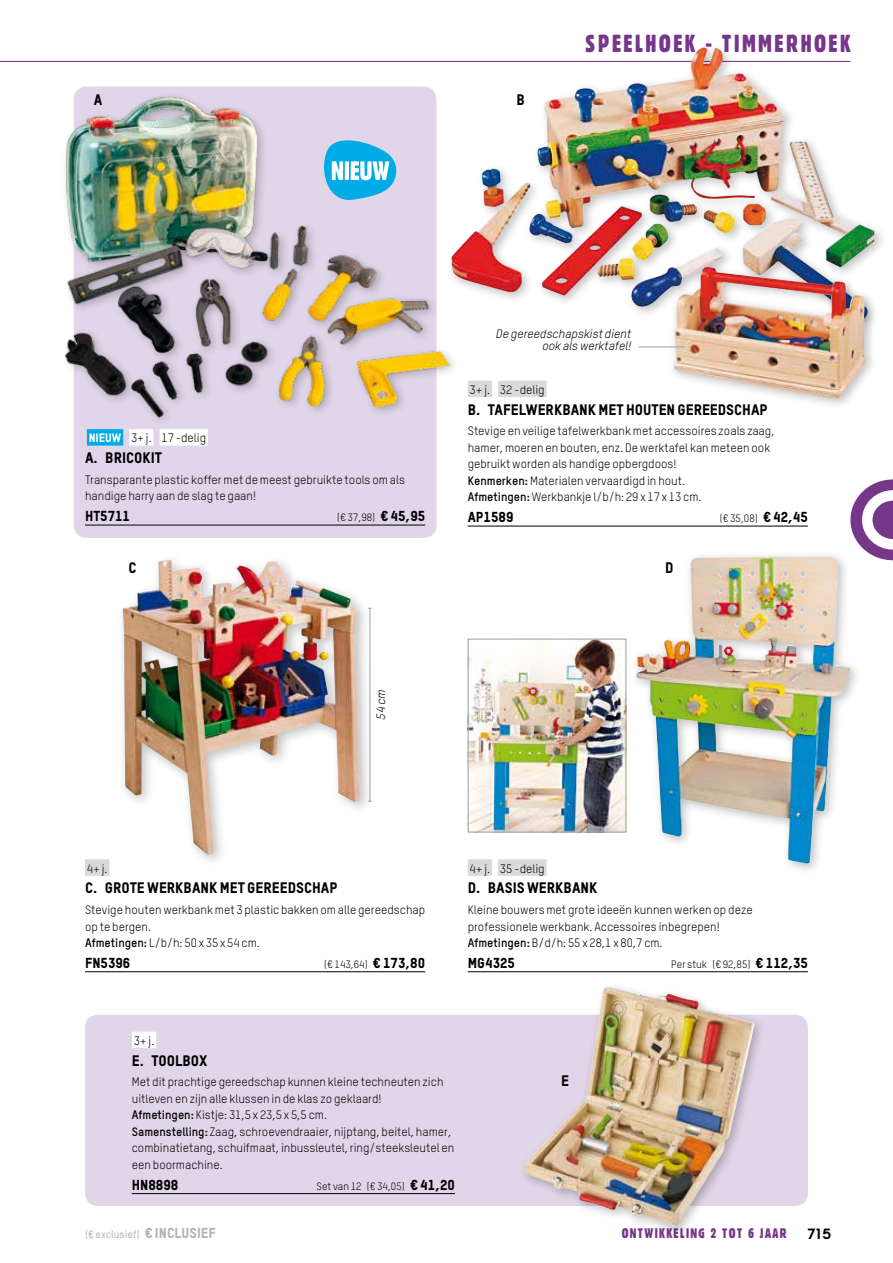
<style>
.page{position:relative;width:893px;height:1263px;background:#fff}
.page>*{position:absolute;margin:0;border:0;box-sizing:border-box;transform-origin:0 0}
.t1{font:24px "Gothic 821 Condensed BT";letter-spacing:.1em;color:#763689}
.t2{font:15px "TSTAR Headline";color:#000}
.t3{font:15px "Chalet Tokyo";color:#000}
.t4{font:14.25px "TSTAR Headline";color:#000}
.t5{font:13.5px "Gothic 821 Condensed BT";letter-spacing:.1em;color:#763689}
.t6{font:12px/16.5px "TSTAR";color:#000}
.t7{font:italic 12px/12px "TSTAR";color:#000;text-align:right}
.t8{font:10.5px "TSTAR";color:#000}
.t9{font:500 10.5px "TSTAR";color:#b1b3b4}
.s1{font-family:"TSTAR Headline";color:#fff}
.s2{font-family:"TSTAR Headline";font-size:14.25px}
.s3{font-weight:700}
.s4{font-family:"TSTAR Headline";font-weight:400;font-size:14.25px}
</style>
<div class="page">
<div style="left:73px;top:86px;width:364px;height:453px;background:#e1d6e9;border-radius:14px"></div>
<svg style="left:850px;top:479px;width:43px;height:81px"></svg>
<hr style="left:0;top:61px;width:850px;height:1px;background:#763689">
<div style="left:445px;top:42px;width:442px;height:290px;background:#000;opacity:.25"></div>
<img style="left:537px;top:47px;width:248px;height:181px">
<div style="left:468px;top:381px;width:24px;height:16px;background:#d9dadb"></div>
<div style="left:498px;top:381px;width:48px;height:16px;background:#d9dadb"></div>
<hr style="left:468px;top:526px;width:340px;height:1px;background:#000">
<div style="left:668px;top:261px;width:209px;height:149px;background:#000;opacity:.25"></div>
<img style="left:674px;top:267px;width:192px;height:132px">
<hr style="left:638px;top:347px;width:47px;height:1px;background:#9c9e9f">
<div style="left:85px;top:859px;width:24px;height:17px;background:#d9dadb"></div>
<hr style="left:85px;top:971px;width:340px;height:1px;background:#000">
<div style="left:468px;top:859px;width:24px;height:17px;background:#d9dadb"></div>
<div style="left:498px;top:859px;width:48px;height:17px;background:#d9dadb"></div>
<hr style="left:468px;top:971px;width:340px;height:1px;background:#000">
<div style="left:84px;top:1014px;width:725px;height:193px;background:#e1d6e9;border-radius:14px"></div>
<div style="left:84px;top:1013px;width:725px;height:194px;border:2px solid #fff;border-radius:14px"></div>
<div style="left:116px;top:553px;width:257px;height:315px;background:#000;opacity:.25"></div>
<img style="left:122px;top:560px;width:237px;height:295px">
<hr style="left:370px;top:608px;width:1px;height:193px;background:#9c9e9f">
<div style="left:132px;top:1032px;width:24px;height:16px;background:#fff"></div>
<hr style="left:132px;top:1193px;width:323px;height:1px;background:#000">
<div style="left:518px;top:981px;width:248px;height:257px;background:#000;opacity:.25"></div>
<img style="left:585px;top:987px;width:23px;height:113px">
<img style="left:470px;top:641px;width:154px;height:189px">
<div style="left:468px;top:639px;width:158px;height:193px;border:1px solid #9c9e9f"></div>
<div style="left:631px;top:550px;width:232px;height:326px;background:#fff"></div>
<img style="left:636px;top:556px;width:214px;height:307px">
<div style="left:60px;top:92px;width:208px;height:180px;background:#000;opacity:.25"></div>
<img style="left:63px;top:94px;width:196px;height:126px">
<svg style="left:324px;top:140px;width:72px;height:60px"></svg>
<div style="left:60px;top:220px;width:400px;height:208px;background:#000;opacity:.25"></div>
<img style="left:64px;top:224px;width:386px;height:195px">
<div style="left:87px;top:429px;width:36px;height:17px;background:#00ace5"></div>
<div style="left:129px;top:429px;width:25px;height:17px;background:#fff"></div>
<div style="left:160px;top:429px;width:48px;height:17px;background:#fff"></div>
<hr style="left:85px;top:525px;width:340px;height:1px;background:#000">
<p class="t2" style="left:94px;top:90px;width:10px">A</p>
<p class="t2" style="left:517px;top:90px;width:10px">B</p>
<h1 class="t1" style="left:585px;top:29px;width:267px">SPEELHOEK - TIMMERHOEK</h1>
<p class="t6" style="left:89px;top:430px;width:119px"><span class="s1">NIEUW</span> 3+ j. 17 -delig</p>
<p class="t2" style="left:85px;top:448px;width:79px">A. BRICOKIT</p>
<p class="t6" style="left:85px;top:471px;width:321px">Transparante plastic koffer met de meest gebruikte tools om als handige harry aan de slag te gaan!</p>
<p class="t4" style="left:85px;top:507px;width:47px">HT5711</p>
<p class="t8" style="left:337px;top:511px;width:90px">(€ 37,98) <span class="s2">€ 45,95</span></p>
<p class="t2" style="left:128px;top:558px;width:10px">C</p>
<p class="t7" style="left:496px;top:328px;width:137px">De gereedschapskist dient ook als werktafel!</p>
<p class="t6" style="left:470px;top:381px;width:77px">3+ j. 32 -delig</p>
<p class="t2" style="left:468px;top:400px;width:301px">B. TAFELWERKBANK MET HOUTEN GEREEDSCHAP</p>
<p class="t6" style="left:468px;top:423px;width:308px">Stevige en veilige tafelwerkbank met accessoires zoals zaag, hamer, moeren en bouten, enz. De werktafel kan meteen ook gebruikt worden als handige opbergdoos!<br><span class="s3">Kenmerken:</span> Materialen vervaardigd in hout.<br><span class="s3">Afmetingen:</span>Werkbankje l/b/h: 29 x 17 x 13 cm.</p>
<p class="t4" style="left:468px;top:508px;width:47px">AP1589</p>
<p class="t8" style="left:720px;top:512px;width:90px">(€ 35,08) <span class="s2">€ 42,45</span></p>
<p class="t2" style="left:665px;top:558px;width:10px">D</p>
<p class="t7" style="left:375px;top:719px;width:31px;rotate:-90deg">54 cm</p>
<p class="t6" style="left:87px;top:860px;width:22px">4+ j.</p>
<p class="t2" style="left:85px;top:878px;width:254px">C. GROTE WERKBANK MET GEREEDSCHAP</p>
<p class="t6" style="left:85px;top:901px;width:342px">Stevige houten werkbank met 3 plastic bakken om alle gereedschap op te bergen.<br><span class="s3">Afmetingen:</span> L/b/h: 50 x 35 x 54 cm.</p>
<p class="t4" style="left:85px;top:954px;width:47px">FN5396</p>
<p class="t8" style="left:324px;top:958px;width:103px">(€ 143,64) <span class="s2">€ 173,80</span></p>
<p class="t6" style="left:470px;top:860px;width:77px">4+ j. 35 -delig</p>
<p class="t2" style="left:468px;top:878px;width:131px">D. BASIS WERKBANK</p>
<p class="t6" style="left:468px;top:901px;width:287px">Kleine bouwers met grote ideeën kunnen werken op deze professionele werkbank. Accessoires inbegrepen!<br><span class="s3">Afmetingen:</span> B/d/h: 55 x 28,1 x 80,7 cm.</p>
<p class="t4" style="left:468px;top:954px;width:49px">MG4325</p>
<p class="t8" style="left:671px;top:958px;width:138px">Per stuk (€ 92,85) <span class="s2">€ 112,35</span></p>
<p class="t6" style="left:134px;top:1032px;width:22px">3+ j.</p>
<p class="t2" style="left:132px;top:1051px;width:77px">E. TOOLBOX</p>
<p class="t6" style="left:132px;top:1074px;width:324px">Met dit prachtige gereedschap kunnen kleine techneuten zich uitleven en zijn alle klussen in de klas zo geklaard!<br><span class="s3">Afmetingen:</span> Kistje: 31,5 x 23,5 x 5,5 cm.<br><span class="s3">Samenstelling:</span> Zaag, schroevendraaier, nijptang, beitel, hamer, combinatietang, schuifmaat, inbussleutel, ring/steeksleutel en een boormachine.</p>
<p class="t4" style="left:132px;top:1176px;width:48px">HN8898</p>
<p class="t8" style="left:317px;top:1179px;width:140px">Set van 12 (€ 34,05) <span class="s2">€ 41,20</span></p>
<p class="t2" style="left:561px;top:1071px;width:9px">E</p>
<p class="t9" style="left:85px;top:1228px;width:132px">(€ exclusief) <span class="s4">€ INCLUSIEF</span></p>
<p class="t5" style="left:622px;top:1225px;width:167px">ONTWIKKELING 2 TOT 6 JAAR</p>
<p class="t3" style="left:808px;top:1224px;width:25px">715</p>
</div>
